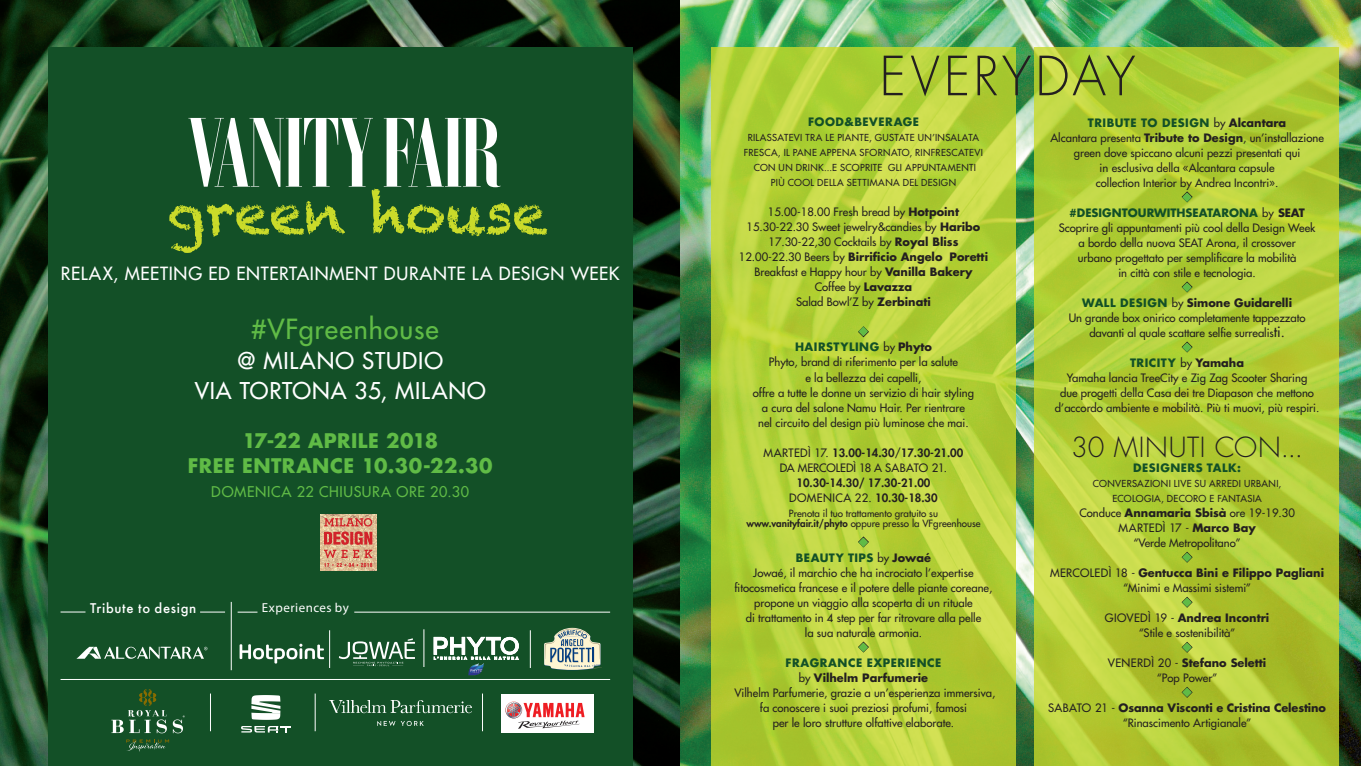
<style>
.page{position:relative;width:1361px;height:766px;background:#fff}
.page>*{position:absolute;margin:0;border:0;box-sizing:border-box;transform-origin:0 0}
.t1{font:300 52.5px "Futura Std";letter-spacing:.06em;color:#231f20}
.t2{font:300 27px "Futura Std";letter-spacing:.025em;color:#231f20}
.t3{font:500 27px "Futura Std";letter-spacing:.035em;color:#60bb46}
.t4{font:500 22.5px/30px "Futura Std";letter-spacing:.04em;color:#fff;text-align:center}
.t5{font:700 19.65px/24.5px "Futura Std";letter-spacing:.025em;color:#60bb46;text-align:center}
.t6{font:500 17.7px "Futura Std";letter-spacing:.04em;color:#fff}
.t7{font:500 14.4px "Futura Std";letter-spacing:.045em;color:#60bb46}
.t8{font:500 13.05px "Futura";letter-spacing:.05em;color:#fff}
.t9{font:13.05px "Myriad Pro";letter-spacing:.035em;color:#fff}
.t10{font:500 11.25px/15px "Futura Std";color:#231f20;text-align:center}
.t11{font:800 11.25px/15px "Futura Std";color:#231f20;text-align:center}
.t12{font:700 11.25px "Futura Std";letter-spacing:.045em;color:#135027}
.t13{font:500 9.75px/10.5px "Futura Std";color:#231f20;text-align:center}
.t14{font:500 9.45px/15px "Futura Std";letter-spacing:.035em;color:#231f20;text-align:center}
.s1{font-weight:700}
.s2{font-weight:700;color:#135027}
.s3{font-weight:800}
.s4{font-weight:500}
.s5{font-size:14.25px}
</style>
<div class="page">
<img style="left:0;top:0;width:1361px;height:765px">
<div style="left:48px;top:48px;width:584px;height:717px;background:#135027"></div>
<svg style="left:169px;top:118px;width:378px;height:135px"></svg>
<svg style="left:711px;top:48px;width:304px;height:717px;background:#b7d23c"></svg>
<svg style="left:1034px;top:48px;width:304px;height:717px;background:#b4cd38"></svg>
<svg style="left:126px;top:739px;width:43px;height:12px"></svg>
<svg style="left:173px;top:715px;width:12px;height:18px"></svg>
<svg style="left:111px;top:689px;width:56px;height:44px"></svg>
<svg style="left:544px;top:627px;width:58px;height:43px"></svg>
<img style="left:321px;top:514px;width:44px;height:56px">
<img style="left:365px;top:514px;width:11px;height:4px">
<svg style="left:324px;top:518px;width:52px;height:52px;background:#d99075"></svg>
<svg style="left:61px;top:611px;width:24px;height:1px"></svg>
<svg style="left:77px;top:646px;width:130px;height:12px"></svg>
<hr style="left:329px;top:630px;width:1px;height:37px;background:#fff">
<hr style="left:315px;top:693px;width:1px;height:38px;background:#fff">
<hr style="left:482px;top:693px;width:1px;height:38px;background:#fff">
<hr style="left:210px;top:693px;width:1px;height:38px;background:#fff">
<hr style="left:424px;top:629px;width:1px;height:37px;background:#fff">
<hr style="left:530px;top:630px;width:1px;height:37px;background:#fff">
<hr style="left:231px;top:601px;width:1px;height:69px;background:#fff">
<svg style="left:339px;top:638px;width:76px;height:28px"></svg>
<svg style="left:434px;top:636px;width:85px;height:29px"></svg>
<svg style="left:240px;top:643px;width:84px;height:20px"></svg>
<svg style="left:238px;top:611px;width:19px;height:1px"></svg>
<hr style="left:354px;top:611px;width:256px;height:1px;background:#fff">
<hr style="left:61px;top:679px;width:549px;height:1px;background:#fff">
<svg style="left:200px;top:611px;width:25px;height:1px"></svg>
<svg style="left:241px;top:726px;width:50px;height:6px"></svg>
<svg style="left:251px;top:695px;width:29px;height:24px"></svg>
<div style="left:500px;top:693px;width:93px;height:39px;background:#fff"></div>
<svg style="left:505px;top:701px;width:79px;height:27px"></svg>
<hr style="left:500px;top:693px;width:93px;height:1px;background:#231f20">
<hr style="left:500px;top:745px;width:93px;height:1px;background:#231f20">
<img style="left:329px;top:700px;width:142px;height:25px">
<svg style="left:857px;top:325px;width:12px;height:13px"></svg>
<svg style="left:857px;top:535px;width:12px;height:13px"></svg>
<svg style="left:857px;top:640px;width:12px;height:13px"></svg>
<svg style="left:1181px;top:191px;width:12px;height:12px"></svg>
<svg style="left:1181px;top:281px;width:12px;height:12px"></svg>
<svg style="left:1181px;top:341px;width:12px;height:12px"></svg>
<svg style="left:1181px;top:551px;width:12px;height:12px"></svg>
<svg style="left:1181px;top:596px;width:12px;height:12px"></svg>
<svg style="left:1181px;top:641px;width:12px;height:12px"></svg>
<svg style="left:1181px;top:686px;width:12px;height:12px"></svg>
<h3 class="t6" style="left:61px;top:262px;width:560px">RELAX, MEETING ED ENTERTAINMENT DURANTE LA DESIGN WEEK</h3>
<h2 class="t3" style="left:251px;top:312px;width:189px">#VFgreenhouse</h2>
<h3 class="t4" style="left:195px;top:345px;width:293px">@ MILANO STUDIO<br>VIA TORTONA 35, MILANO</h3>
<h3 class="t5" style="left:188px;top:428px;width:306px">17-22 APRILE 2018<br>FREE ENTRANCE 10.30-22.30</h3>
<p class="t7" style="left:211px;top:483px;width:259px">DOMENICA 22 CHIUSURA ORE 20.30</p>
<p class="t8" style="left:90px;top:599px;width:108px">Tribute to design</p>
<p class="t9" style="left:262px;top:599px;width:89px">Experiences by</p>
<h1 class="t1" style="left:879px;top:44px;width:257px">EVERYDAY</h1>
<p class="t12" style="left:808px;top:114px;width:112px">FOOD&amp;BEVERAGE</p>
<p class="t14" style="left:744px;top:130px;width:241px">RILASSATEVI TRA LE PIANTE, GUSTATE UN’INSALATA FRESCA, IL PANE APPENA SFORNATO, RINFRESCATEVI CON UN DRINK...E SCOPRITE GLI APPUNTAMENTI<br>PIÙ COOL DELLA SETTIMANA DEL DESIGN</p>
<p class="t10" style="left:739px;top:205px;width:251px">15.00-18.00 Fresh bread by <span class="s1">Hotpoint </span>15.30-22.30 Sweet jewelry&amp;candies by <span class="s1">Haribo </span>17.30-22,30 Cocktails by <span class="s1">Royal Bliss </span>12.00-22.30 Beers by <span class="s1">Birrificio Angelo Poretti </span>Breakfast e Happy hour by <span class="s1">Vanilla Bakery </span>Coffee by <span class="s1">Lavazza<br></span>Salad Bowl’Z by <span class="s1">Zerbinati</span></p>
<p class="t10" style="left:753px;top:340px;width:223px"><span class="s2">HAIRSTYLING</span> by <span class="s1">Phyto<br></span>Phyto, brand di riferimento per la salute<br>e la bellezza dei capelli,<br>offre a tutte le donne un servizio di hair styling a cura del salone Namu Hair. Per rientrare<br>nel circuito del design più luminose che mai.</p>
<p class="t10" style="left:763px;top:445px;width:201px">MARTEDÌ 17. <span class="s3">13.00-14.30</span>/<span class="s3">17.30-21.00<br></span>DA MERCOLEDÌ 18 A SABATO 21.</p>
<p class="t11" style="left:789px;top:475px;width:150px">10.30-14.30/ 17.30-21.00<br><span class="s4">DOMENICA 22.</span> 10.30-18.30</p>
<p class="t13" style="left:746px;top:507px;width:236px">Prenota il tuo trattamento gratuito su <span class="s3">www.vanityfair.it/phyto</span> oppure presso la VFgreenhouse</p>
<p class="t10" style="left:734px;top:550px;width:259px"><span class="s2">BEAUTY TIPS</span> by <span class="s1">Jowaé<br></span>Jowaé, il marchio che ha incrociato l’expertise fitocosmetica francese e il potere delle piante coreane, propone un viaggio alla scoperta di un rituale<br>di trattamento in 4 step per far ritrovare alla pelle<br>la sua naturale armonia.</p>
<p class="t10" style="left:734px;top:655px;width:262px"><span class="s2">FRAGRANCE EXPERIENCE<br></span>by <span class="s1">Vilhelm Parfumerie<br></span>Vilhelm Parfumerie, grazie a un’esperienza immersiva, fa conoscere i suoi preziosi profumi, famosi<br>per le loro strutture olfattive elaborate.</p>
<p class="t10" style="left:1050px;top:115px;width:275px"><span class="s2">TRIBUTE TO DESIGN</span> by <span class="s1">Alcantara<br></span>Alcantara presenta <span class="s1">Tribute to Design</span>, un’installazione green dove spiccano alcuni pezzi presentati qui<br>in esclusiva della «Alcantara capsule<br>collection Interior by Andrea Incontri».</p>
<p class="t10" style="left:1059px;top:205px;width:258px"><span class="s2">#DESIGNTOURWITHSEATARONA</span> by <span class="s1">SEAT </span>Scoprire gli appuntamenti più cool della Design Week a bordo della nuova SEAT Arona, il crossover<br>urbano progettato per semplificare la mobilità<br>in città con stile e tecnologia.</p>
<p class="t10" style="left:1068px;top:295px;width:238px"><span class="s2">WALL DESIGN</span> by <span class="s1">Simone Guidarelli<br></span>Un grande box onirico completamente tappezzato davanti al quale scattare selfie surrealis<span class="s5">ti.</span></p>
<p class="t10" style="left:1055px;top:355px;width:266px"><span class="s2">TRICITY</span> by <span class="s1">Yamaha<br></span>Yamaha lancia TreeCity e Zig Zag Scooter Sharing<br>due progetti della Casa dei tre Diapason che mettono d’accordo ambiente e mobilità. Più ti muovi, più respiri.</p>
<h2 class="t2" style="left:1071px;top:430px;width:233px">30 MINUTI CON...</h2>
<p class="t12" style="left:1133px;top:460px;width:109px">DESIGNERS TALK:</p>
<p class="t14" style="left:1093px;top:475px;width:190px">CONVERSAZIONI LIVE SU ARREDI URBANI,<br>ECOLOGIA, DECORO E FANTASIA</p>
<p class="t10" style="left:1079px;top:505px;width:217px">Conduce <span class="s1">Annamaria Sbisà</span> ore 19-19.30<br>MARTEDÌ 17 - <span class="s1">Marco Bay<br></span>“Verde Metropolitano”</p>
<p class="t10" style="left:1050px;top:565px;width:275px">MERCOLEDÌ 18 - <span class="s1">Gentucca Bini e Filippo Pagliani </span>“Minimi e Massimi sistemi”</p>
<p class="t10" style="left:1105px;top:610px;width:166px">GIOVEDÌ 19 - <span class="s1">Andrea Incontri </span>“Stile e sostenibilità”</p>
<p class="t10" style="left:1108px;top:655px;width:160px">VENERDÌ 20 - <span class="s1">Stefano Seletti </span>“Pop Power”</p>
<p class="t10" style="left:1048px;top:700px;width:279px">SABATO 21 - <span class="s1">Osanna Visconti e Cristina Celestino </span>“Rinascimento Artigianale”</p>
</div>
